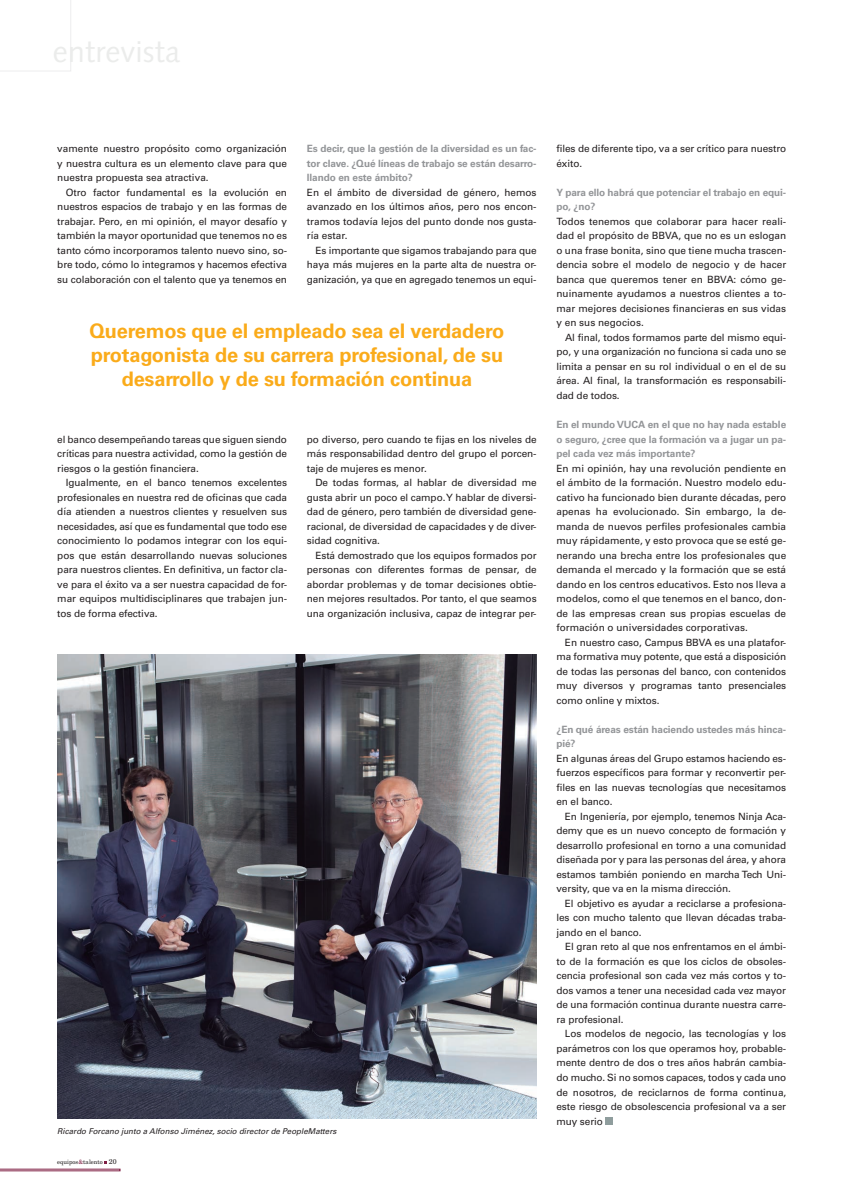
<style>
.page{position:relative;width:842px;height:1191px;background:#fff}
.page>*{position:absolute;margin:0;border:0;box-sizing:border-box;transform-origin:0 0}
._1_PeopleMatters_Des{font:700 20px/24px "Univers LT";letter-spacing:-.01em;color:#faab1a;text-align:center}
._1_Text_Sagnat{font:10px/14.5px "Univers LT";letter-spacing:-.01em;color:#231f20;text-align:justify}
._1_Text{font:10px/14.5px "Univers LT";color:#231f20;text-align:justify}
._1_Pregunta{font:700 10px/14.5px "Univers LT";letter-spacing:-.01em;color:#939598;text-align:justify}
._1_PeuFoto_General{font:italic 8px "Univers LT";color:#231f20}
.t1{font:6px "New Century Schlbk LT";color:#231f20}
.s1{color:#802045}
.s2{font-size:7px}
</style>
<div class="page">
<svg style="left:0;top:1161px;width:120px;height:9px"></svg>
<div style="left:605px;top:1117px;width:7px;height:7px;background:#8f9d9d"></div>
<img style="left:57px;top:654px;width:479px;height:464px">
<svg style="left:70px;top:0;width:1px;height:71px"></svg>
<p class="_1_Text" style="left:57px;top:141px;width:231px">vamente nuestro propósito como organización y nuestra cultura es un elemento clave para que nuestra propuesta sea atractiva.</p>
<p class="_1_Text_Sagnat" style="left:57px;top:185px;width:231px;text-indent:8px">Otro factor fundamental es la evolución en nuestros espacios de trabajo y en las formas de trabajar. Pero, en mi opinión, el mayor desafío y también la mayor oportunidad que tenemos no es tanto cómo incorporamos talento nuevo sino, so&shy;bre todo, cómo lo integramos y hacemos efectiva su colaboración con el talento que ya tenemos en</p>
<p class="_1_Pregunta" style="left:307px;top:141px;width:231px">Es decir, que la gestión de la diversidad es un fac&shy;tor clave. ¿Qué líneas de trabajo se están desarro&shy;llando en este ámbito?</p>
<p class="_1_Text" style="left:307px;top:185px;width:231px">En el ámbito de diversidad de género, hemos avanzado en los últimos años, pero nos encon&shy;tramos todavía lejos del punto donde nos gusta&shy;ría estar.</p>
<p class="_1_Text_Sagnat" style="left:307px;top:243px;width:231px;text-indent:8px">Es importante que sigamos trabajando para que haya más mujeres en la parte alta de nuestra or&shy;ganización, ya que en agregado tenemos un equi-</p>
<p class="_1_PeopleMatters_Des" style="left:89px;top:319px;width:416px">Queremos que el empleado sea el verdadero protagonista de su carrera profesional, de su desarrollo y de su formación continua</p>
<p class="_1_Text_Sagnat" style="left:57px;top:431px;width:231px">el banco desempeñando tareas que siguen siendo críticas para nuestra actividad, como la gestión de riesgos o la gestión financiera.</p>
<p class="_1_Text_Sagnat" style="left:57px;top:475px;width:231px;text-indent:8px">Igualmente, en el banco tenemos excelentes profesionales en nuestra red de oficinas que cada día atienden a nuestros clientes y resuelven sus necesidades, así que es fundamental que todo ese conocimiento lo podamos integrar con los equi&shy;pos que están desarrollando nuevas soluciones para nuestros clientes. En definitiva, un factor cla&shy;ve para el éxito va a ser nuestra capacidad de for&shy;mar equipos multidisciplinares que trabajen jun&shy;tos de forma efectiva.</p>
<p class="_1_Text_Sagnat" style="left:307px;top:431px;width:231px">po diverso, pero cuando te fijas en los niveles de más responsabilidad dentro del grupo el porcen&shy;taje de mujeres es menor.</p>
<p class="_1_Text_Sagnat" style="left:307px;top:475px;width:231px;text-indent:8px">De todas formas, al hablar de diversidad me gusta abrir un poco el campo. Y hablar de diversi&shy;dad de género, pero también de diversidad gene&shy;racional, de diversidad de capacidades y de diver&shy;sidad cognitiva.</p>
<p class="_1_Text_Sagnat" style="left:307px;top:547px;width:231px;text-indent:8px">Está demostrado que los equipos formados por personas con diferentes formas de pensar, de abordar problemas y de tomar decisiones obtie&shy;nen mejores resultados. Por tanto, el que seamos una organización inclusiva, capaz de integrar per-</p>
<p class="_1_PeuFoto_General" style="left:57px;top:1125px;width:281px">Ricardo Forcano junto a Alfonso Jiménez, socio director de PeopleMatters</p>
<p class="t1" style="left:57px;top:1158px;width:61px">equipos<span class="s1">&amp;</span>talento <span class="s2">20</span></p>
<p class="_1_Text_Sagnat" style="left:556px;top:141px;width:231px">files de diferente tipo, va a ser crítico para nuestro éxito.</p>
<p class="_1_Pregunta" style="left:556px;top:185px;width:231px">Y para ello habrá que potenciar el trabajo en equi&shy;po, ¿no?</p>
<p class="_1_Text" style="left:556px;top:214px;width:231px">Todos tenemos que colaborar para hacer reali&shy;dad el propósito de BBVA, que no es un eslogan o una frase bonita, sino que tiene mucha trascen&shy;dencia sobre el modelo de negocio y de hacer banca que queremos tener en BBVA: cómo ge&shy;nuinamente ayudamos a nuestros clientes a to&shy;mar mejores decisiones financieras en sus vidas y en sus negocios.</p>
<p class="_1_Text_Sagnat" style="left:556px;top:330px;width:231px;text-indent:9px">Al final, todos formamos parte del mismo equi&shy;po, y una organización no funciona si cada uno se limita a pensar en su rol individual o en el de su área. Al final, la transformación es responsabili&shy;dad de todos.</p>
<p class="_1_Pregunta" style="left:556px;top:417px;width:231px">En el mundo VUCA en el que no hay nada estable o seguro, ¿cree que la formación va a jugar un pa&shy;pel cada vez más importante?</p>
<p class="_1_Text" style="left:556px;top:460px;width:231px">En mi opinión, hay una revolución pendiente en el ámbito de la formación. Nuestro modelo edu&shy;cativo ha funcionado bien durante décadas, pero apenas ha evolucionado. Sin embargo, la de&shy;manda de nuevos perfiles profesionales cambia muy rápidamente, y esto provoca que se esté ge&shy;nerando una brecha entre los profesionales que demanda el mercado y la formación que se está dando en los centros educativos. Esto nos lleva a modelos, como el que tenemos en el banco, don&shy;de las empresas crean sus propias escuelas de formación o universidades corporativas.</p>
<p class="_1_Text_Sagnat" style="left:556px;top:634px;width:231px;text-indent:9px">En nuestro caso, Campus BBVA es una platafor&shy;ma formativa muy potente, que está a disposición de todas las personas del banco, con contenidos muy diversos y programas tanto presenciales como online y mixtos.</p>
<p class="_1_Pregunta" style="left:556px;top:721px;width:231px">¿En qué áreas están haciendo ustedes más hinca&shy;pié?</p>
<p class="_1_Text" style="left:556px;top:750px;width:231px">En algunas áreas del Grupo estamos haciendo es&shy;fuerzos específicos para formar y reconvertir per&shy;files en las nuevas tecnologías que necesitamos en el banco.</p>
<p class="_1_Text_Sagnat" style="left:556px;top:808px;width:231px;text-indent:9px">En Ingeniería, por ejemplo, tenemos Ninja Aca&shy;demy que es un nuevo concepto de formación y desarrollo profesional en torno a una comunidad diseñada por y para las personas del área, y ahora estamos también poniendo en marcha Tech Uni&shy;versity, que va en la misma dirección.</p>
<p class="_1_Text_Sagnat" style="left:556px;top:895px;width:231px;text-indent:8px">El objetivo es ayudar a reciclarse a profesiona&shy;les con mucho talento que llevan décadas traba&shy;jando en el banco.</p>
<p class="_1_Text_Sagnat" style="left:556px;top:939px;width:231px;text-indent:9px">El gran reto al que nos enfrentamos en el ámbi&shy;to de la formación es que los ciclos de obsoles&shy;cencia profesional son cada vez más cortos y to&shy;dos vamos a tener una necesidad cada vez mayor de una formación continua durante nuestra carre&shy;ra profesional.</p>
<p class="_1_Text_Sagnat" style="left:556px;top:1026px;width:231px;text-indent:8px">Los modelos de negocio, las tecnologías y los parámetros con los que operamos hoy, probable&shy;mente dentro de dos o tres años habrán cambia&shy;do mucho. Si no somos capaces, todos y cada uno de nosotros, de reciclarnos de forma continua, este riesgo de obsolescencia profesional va a ser muy serio</p>
</div>
